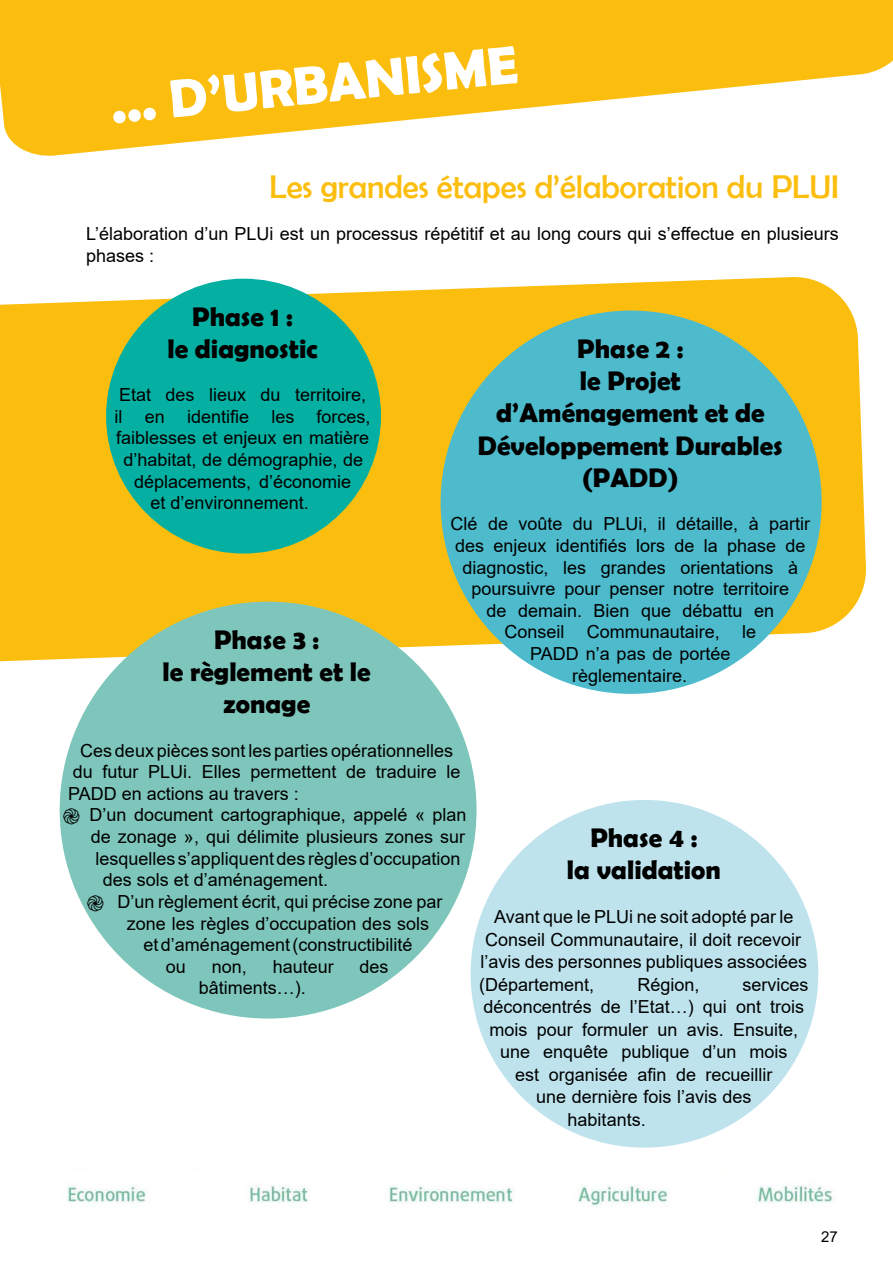
<style>
.page{position:relative;width:893px;height:1263px;background:#fff}
.page>*{position:absolute;margin:0;border:0;box-sizing:border-box;transform-origin:0 0}
.t1{font:700 54px "Berlin Sans FB Demi";color:#fff}
.t2{font:33px "Berlin Sans FB";color:#fcbe0e}
.t3{font:700 27px/32.4px "Berlin Sans FB Demi";color:#000;text-align:center}
.t4{font:18px/21.6px "Arial";color:#000}
.t5{font:15px "Arial";color:#000}
</style>
<div class="page">
<svg style="left:0;top:277px;width:866px;height:413px;fill:#fcbe0e"></svg>
<svg style="left:37px;top:0;width:856px;height:156px;fill:#fcbe0e"></svg>
<img style="left:67px;top:1185px;width:766px;height:21px">
<div style="left:106px;top:279px;width:275px;height:274px;background:#05b0a2;border-radius:50%"></div>
<div style="left:441px;top:310px;width:381px;height:384px;background:#4dbbcc;border-radius:50%"></div>
<div style="left:60px;top:602px;width:417px;height:416px;background:#7ec6bb;border-radius:50%"></div>
<div style="left:471px;top:800px;width:347px;height:348px;background:#bee3ed;border-radius:50%"></div>
<svg style="left:0;top:0;width:37px;height:155px;background:#fcc322"></svg>
<h1 class="t1" style="left:107px;top:75px;width:410px;rotate:-6deg">... D’URBANISME</h1>
<h2 class="t2" style="left:270px;top:168px;width:571px">Les grandes étapes d’élaboration du PLUI</h2>
<p class="t4" style="left:86px;top:223px;width:754px">L’élaboration d’un PLUi est un processus répétitif et au long cours qui s’effectue en plusieurs phases :</p>
<h3 class="t3" style="left:167px;top:300px;width:152px">Phase 1 :<br>le diagnostic</h3>
<p class="t4" style="left:119px;top:384px;width:248px">Etat des lieux du territoire,</p>
<p class="t4" style="left:115px;top:406px;width:257px">il en identifie les forces,</p>
<p class="t4" style="left:116px;top:427px;width:254px">faiblesses et enjeux en matière</p>
<p class="t4" style="left:124px;top:449px;width:241px">d’habitat, de démographie, de</p>
<p class="t4" style="left:134px;top:470px;width:218px">déplacements, d’économie</p>
<p class="t4" style="left:151px;top:492px;width:160px">et d’environnement.</p>
<h3 class="t3" style="left:478px;top:332px;width:307px">Phase 2 :<br>le Projet d’Aménagement et de<br>Développement Durables (PADD)</h3>
<p class="t4" style="left:451px;top:513px;width:361px;text-align:center">Clé de voûte du PLUi, il détaille, à partir des enjeux identifiés lors de la phase de diagnostic, les grandes orientations à poursuivre pour penser notre territoire<br>de demain. Bien que débattu en<br>Conseil Communautaire, le<br>PADD n’a pas de portée<br>règlementaire.</p>
<h3 class="t3" style="left:163px;top:623px;width:210px">Phase 3 :<br>le règlement et le zonage</h3>
<p class="t4" style="left:80px;top:739px;width:374px">Ces deux pièces sont les parties opérationnelles</p>
<p class="t4" style="left:73px;top:761px;width:389px">du futur PLUi. Elles permettent de traduire le</p>
<p class="t4" style="left:68px;top:783px;width:232px">PADD en actions au travers :</p>
<p class="t4" style="left:62px;top:804px;width:406px">֎ D’un document cartographique, appelé « plan</p>
<p class="t4" style="left:91px;top:826px;width:376px">de zonage », qui délimite plusieurs zones sur</p>
<p class="t4" style="left:95px;top:847px;width:367px">lesquelles s’appliquent des règles d’occupation</p>
<p class="t4" style="left:103px;top:869px;width:227px">des sols et d’aménagement.</p>
<p class="t4" style="left:86px;top:891px;width:358px">֎ D’un règlement écrit, qui précise zone par</p>
<p class="t4" style="left:127px;top:912px;width:304px">zone les règles d’occupation des sols</p>
<p class="t4" style="left:143px;top:934px;width:271px">et d’aménagement (constructibilité</p>
<p class="t4" style="left:166px;top:955px;width:22px">ou</p>
<p class="t4" style="left:212px;top:955px;width:37px">non,</p>
<p class="t4" style="left:273px;top:955px;width:63px">hauteur</p>
<p class="t4" style="left:360px;top:955px;width:31px">des</p>
<p class="t4" style="left:199px;top:977px;width:109px">bâtiments…).</p>
<h3 class="t3" style="left:567px;top:821px;width:155px">Phase 4 :<br>la validation</h3>
<p class="t4" style="left:494px;top:906px;width:301px">Avant que le PLUi ne soit adopté par le</p>
<p class="t4" style="left:485px;top:929px;width:317px">Conseil Communautaire, il doit recevoir</p>
<p class="t4" style="left:481px;top:951px;width:328px">l’avis des personnes publiques associées</p>
<p class="t4" style="left:479px;top:974px;width:117px">(Département,</p>
<p class="t4" style="left:637px;top:974px;width:64px">Région,</p>
<p class="t4" style="left:743px;top:974px;width:68px">services</p>
<p class="t4" style="left:484px;top:996px;width:322px">déconcentrés de l’Etat…) qui ont trois</p>
<p class="t4" style="left:490px;top:1019px;width:310px">mois pour formuler un avis. Ensuite,</p>
<p class="t4" style="left:500px;top:1041px;width:289px">une enquête publique d’un mois</p>
<p class="t4" style="left:515px;top:1064px;width:259px">est organisée afin de recueillir</p>
<p class="t4" style="left:536px;top:1086px;width:217px">une dernière fois l’avis des</p>
<p class="t4" style="left:568px;top:1109px;width:80px">habitants.</p>
<p class="t5" style="left:821px;top:1226px;width:18px">27</p>
</div>
